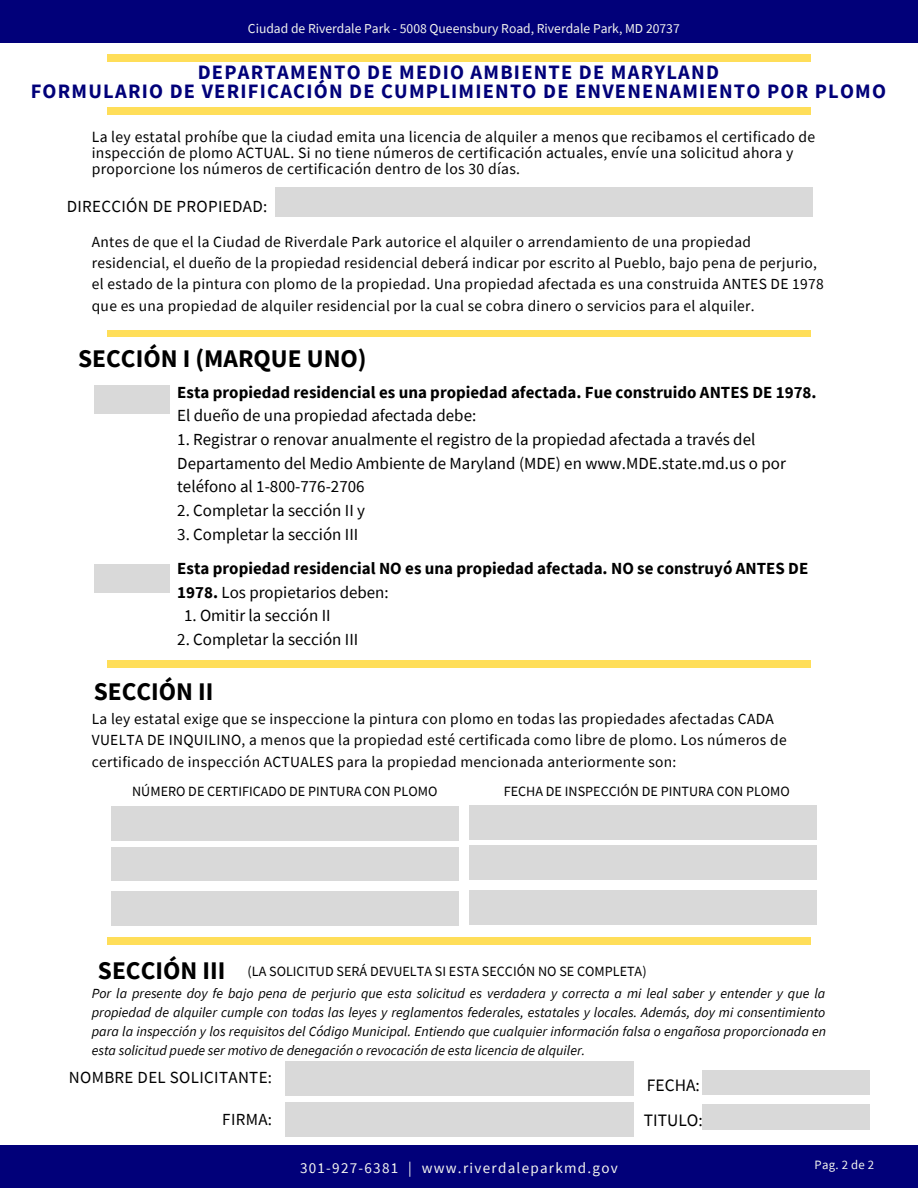
<style>
.page{position:relative;width:918px;height:1188px;background:#fff}
.page>*{position:absolute;margin:0;border:0;box-sizing:border-box;transform-origin:0 0}
.t1{font:700 25.35px "Source Sans Pro";color:#000}
.t2{font:700 20.4px "Source Sans Pro";letter-spacing:.06em;color:#010079}
.t3{font:17.4px "Source Sans Pro";color:#000}
.t4{font:16.95px/23.7px "Source Sans Pro";color:#000}
.t5{font:700 16.95px/23.7px "Source Sans Pro";color:#000}
.t6{font:16.95px "Source Sans Pro";letter-spacing:.02em;color:#000}
.t7{font:15.6px/15.8px "Source Sans Pro";letter-spacing:.02em;color:#000}
.t8{font:15.45px/21.3px "Source Sans Pro";letter-spacing:.02em;color:#000}
.t9{font:15.15px "Source Sans Pro";letter-spacing:.085em;color:#f4f5ef}
.t10{font:14.1px "Source Sans Pro";color:#000}
.t11{font:italic 13.95px/19.2px "Source Sans Pro";color:#000;text-align:justify}
.t12{font:13.65px "Source Sans Pro";color:#f4f5ef}
.t13{font:12.75px "Source Sans Pro";color:#f4f5ef}
.s1{font-weight:400}
</style>
<div class="page">
<div style="left:0;top:0;width:918px;height:43px;background:#010079"></div>
<div style="left:107px;top:54px;width:703px;height:7px;background:#ffde59"></div>
<div style="left:107px;top:108px;width:703px;height:7px;background:#ffde59"></div>
<div style="left:94px;top:386px;width:75px;height:28px;background:#d9d9d9"></div>
<div style="left:275px;top:187px;width:538px;height:30px;background:#d9d9d9"></div>
<div style="left:107px;top:330px;width:703px;height:7px;background:#ffde59"></div>
<div style="left:94px;top:564px;width:75px;height:28px;background:#d9d9d9"></div>
<div style="left:107px;top:660px;width:703px;height:7px;background:#ffde59"></div>
<div style="left:111px;top:807px;width:347px;height:34px;background:#d9d9d9"></div>
<div style="left:111px;top:847px;width:347px;height:34px;background:#d9d9d9"></div>
<div style="left:111px;top:891px;width:347px;height:34px;background:#d9d9d9"></div>
<div style="left:469px;top:806px;width:347px;height:34px;background:#d9d9d9"></div>
<div style="left:469px;top:846px;width:347px;height:34px;background:#d9d9d9"></div>
<div style="left:469px;top:890px;width:347px;height:34px;background:#d9d9d9"></div>
<div style="left:107px;top:938px;width:703px;height:6px;background:#ffde59"></div>
<div style="left:285px;top:1062px;width:348px;height:33px;background:#d9d9d9"></div>
<div style="left:285px;top:1103px;width:348px;height:34px;background:#d9d9d9"></div>
<div style="left:0;top:1146px;width:918px;height:42px;background:#010079"></div>
<div style="left:703px;top:1105px;width:167px;height:24px;background:#d9d9d9"></div>
<div style="left:703px;top:1070px;width:167px;height:25px;background:#d9d9d9"></div>
<p class="t12" style="left:248px;top:20px;width:433px">Ciudad de Riverdale Park - 5008 Queensbury Road, Riverdale Park, MD 20737</p>
<p class="t2" style="left:198px;top:59px;width:523px">DEPARTAMENTO DE MEDIO AMBIENTE DE MARYLAND</p>
<p class="t2" style="left:31px;top:78px;width:857px">FORMULARIO DE VERIFICACIÓN DE CUMPLIMIENTO DE ENVENENAMIENTO POR PLOMO</p>
<p class="t7" style="left:92px;top:129px;width:725px">La ley estatal prohíbe que la ciudad emita una licencia de alquiler a menos que recibamos el certificado de inspección de plomo ACTUAL. Si no tiene números de certificación actuales, envíe una solicitud ahora y proporcione los números de certificación dentro de los 30 días.</p>
<p class="t6" style="left:67px;top:196px;width:202px">DIRECCIÓN DE PROPIEDAD:</p>
<p class="t8" style="left:92px;top:230px;width:734px">Antes de que el la Ciudad de Riverdale Park autorice el alquiler o arrendamiento de una propiedad residencial, el dueño de la propiedad residencial deberá indicar por escrito al Pueblo, bajo pena de perjurio, el estado de la pintura con plomo de la propiedad. Una propiedad afectada es una construida ANTES DE 1978 que es una propiedad de alquiler residencial por la cual se cobra dinero o servicios para el alquiler.</p>
<p class="t1" style="left:78px;top:342px;width:290px">SECCIÓN I (MARQUE UNO)</p>
<p class="t5" style="left:177px;top:380px;width:641px">Esta propiedad residencial es una propiedad afectada. Fue construido ANTES DE 1978.<br><span class="s1">El dueño de una propiedad afectada debe:</span></p>
<p class="t4" style="left:177px;top:427px;width:610px">1. Registrar o renovar anualmente el registro de la propiedad afectada a través del<br>Departamento del Medio Ambiente de Maryland (MDE) en www.MDE.state.md.us o por teléfono al 1-800-776-2706</p>
<p class="t4" style="left:177px;top:498px;width:189px">2. Completar la sección II y</p>
<p class="t4" style="left:177px;top:522px;width:183px">3. Completar la sección III</p>
<p class="t5" style="left:177px;top:556px;width:633px">Esta propiedad residencial NO es una propiedad afectada. NO se construyó ANTES DE<br>1978. <span class="s1">Los propietarios deben:</span></p>
<p class="t4" style="left:184px;top:604px;width:148px">1. Omitir la sección II</p>
<p class="t4" style="left:177px;top:627px;width:183px">2. Completar la sección III</p>
<p class="t1" style="left:94px;top:675px;width:121px">SECCIÓN II</p>
<p class="t8" style="left:92px;top:708px;width:696px">La ley estatal exige que se inspeccione la pintura con plomo en todas las propiedades afectadas CADA<br>VUELTA DE INQUILINO, a menos que la propiedad esté certificada como libre de plomo. Los números de certificado de inspección ACTUALES para la propiedad mencionada anteriormente son:</p>
<p class="t10" style="left:504px;top:782px;width:288px">FECHA DE INSPECCIÓN DE PINTURA CON PLOMO</p>
<p class="t10" style="left:132px;top:782px;width:307px">NÚMERO DE CERTIFICADO DE PINTURA CON PLOMO</p>
<p class="t1" style="left:98px;top:954px;width:129px">SECCIÓN III</p>
<p class="t10" style="left:248px;top:962px;width:401px">(LA SOLICITUD SERÁ DEVUELTA SI ESTA SECCIÓN NO SE COMPLETA)</p>
<p class="t11" style="left:92px;top:983px;width:736px">Por la presente doy fe bajo pena de perjurio que esta solicitud es verdadera y correcta a mi leal saber y entender y que la propiedad de alquiler cumple con todas las leyes y reglamentos federales, estatales y locales. Además, doy mi consentimiento para la inspección y los requisitos del Código Municipal. Entiendo que cualquier información falsa o engañosa proporcionada en esta solicitud puede ser motivo de denegación o revocación de esta licencia de alquiler.</p>
<p class="t6" style="left:69px;top:1066px;width:205px">NOMBRE DEL SOLICITANTE:</p>
<p class="t4" style="left:222px;top:1107px;width:51px">FIRMA:</p>
<p class="t9" style="left:300px;top:1158px;width:319px">301-927-6381 | www.riverdaleparkmd.gov</p>
<p class="t3" style="left:647px;top:1074px;width:54px">FECHA:</p>
<p class="t3" style="left:644px;top:1108px;width:60px">TITULO:</p>
<p class="t13" style="left:815px;top:1156px;width:61px">Pag. 2 de 2</p>
</div>
